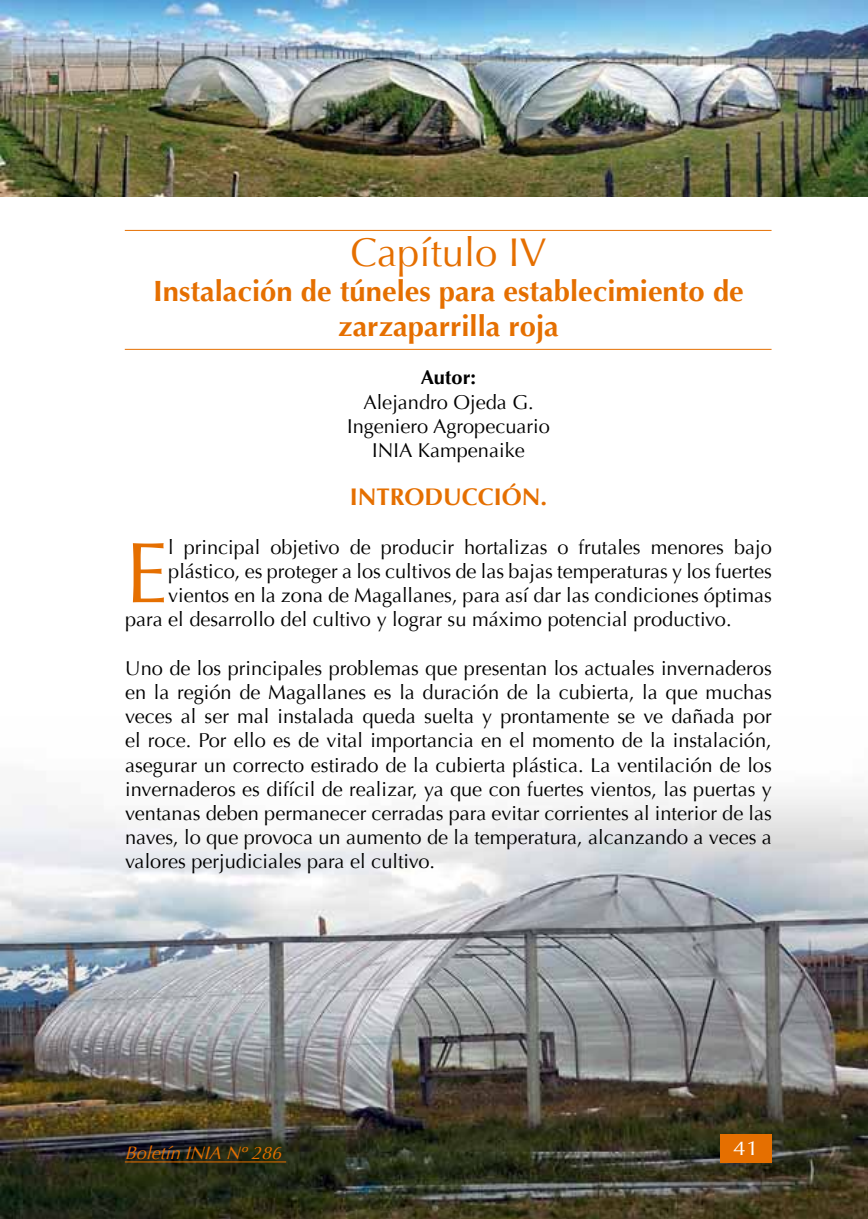
<style>
.page{position:relative;width:868px;height:1219px;background:#fff}
.page>*{position:absolute;margin:0;border:0;box-sizing:border-box;transform-origin:0 0}
.t1{font:86.2px "Optima";color:#e56f00}
.t2{font:40px "Optima";color:#e56f00}
.t3{font:700 29.2px/35px "Optima";color:#e56f00;text-align:center}
.t4{font:700 24px "Optima";color:#e56f00}
.t5{font:20px/24.2px "Optima";color:#000;text-align:center}
.t6{font:700 20px "Optima";color:#000}
.t7{font:20px "Optima";color:#fff;scale:1.15 1}
.t8{font:italic 18px "Optima";color:#e56f00}
</style>
<div class="page">
<img style="left:0;top:796px;width:867px;height:423px">
<hr style="left:125px;top:230px;width:646px;height:1px;background:#e56f00">
<hr style="left:125px;top:349px;width:646px;height:1px;background:#e56f00">
<div style="left:720px;top:1134px;width:51px;height:28px;background:#e56f00"></div>
<hr style="left:125px;top:1161px;width:161px;height:1px;background:#e56f00">
<img style="left:0;top:0;width:867px;height:197px">
<h2 class="t2" style="left:350px;top:229px;width:197px">Capítulo IV</h2>
<h3 class="t3" style="left:153px;top:274px;width:592px">Instalación de túneles para establecimiento de zarzaparrilla roja</h3>
<p class="t6" style="left:421px;top:366px;width:57px">Autor:</p>
<p class="t5" style="left:347px;top:390px;width:204px">Alejandro Ojeda G.<br>Ingeniero Agropecuario<br>INIA Kampenaike</p>
<p class="t4" style="left:350px;top:483px;width:199px">INTRODUCCIÓN.</p>
<h1 class="t1" style="left:125px;top:523px;width:45px">E</h1>
<p class="t5" style="left:168px;top:535px;width:605px">l principal objetivo de producir hortalizas o frutales menores bajo</p>
<p class="t5" style="left:168px;top:559px;width:605px">plástico, es proteger a los cultivos de las bajas temperaturas y los fuertes</p>
<p class="t5" style="left:168px;top:584px;width:605px">vientos en la zona de Magallanes, para así dar las condiciones óptimas</p>
<p class="t5" style="left:125px;top:608px;width:608px">para el desarrollo del cultivo y lograr su máximo potencial productivo.</p>
<p class="t5" style="left:125px;top:656px;width:648px;text-align:justify">Uno de los principales problemas que presentan los actuales invernaderos en la región de Magallanes es la duración de la cubierta, la que muchas veces al ser mal instalada queda suelta y prontamente se ve dañada por el roce. Por ello es de vital importancia en el momento de la instalación, asegurar un correcto estirado de la cubierta plástica. La ventilación de los invernaderos es difícil de realizar, ya que con fuertes vientos, las puertas y ventanas deben permanecer cerradas para evitar corrientes al interior de las naves, lo que provoca un aumento de la temperatura, alcanzando a veces a valores perjudiciales para el cultivo.</p>
<p class="t8" style="left:125px;top:1142px;width:163px">Boletín INIA Nº286</p>
<p class="t7" style="left:733px;top:1137px;width:24px">41</p>
</div>
